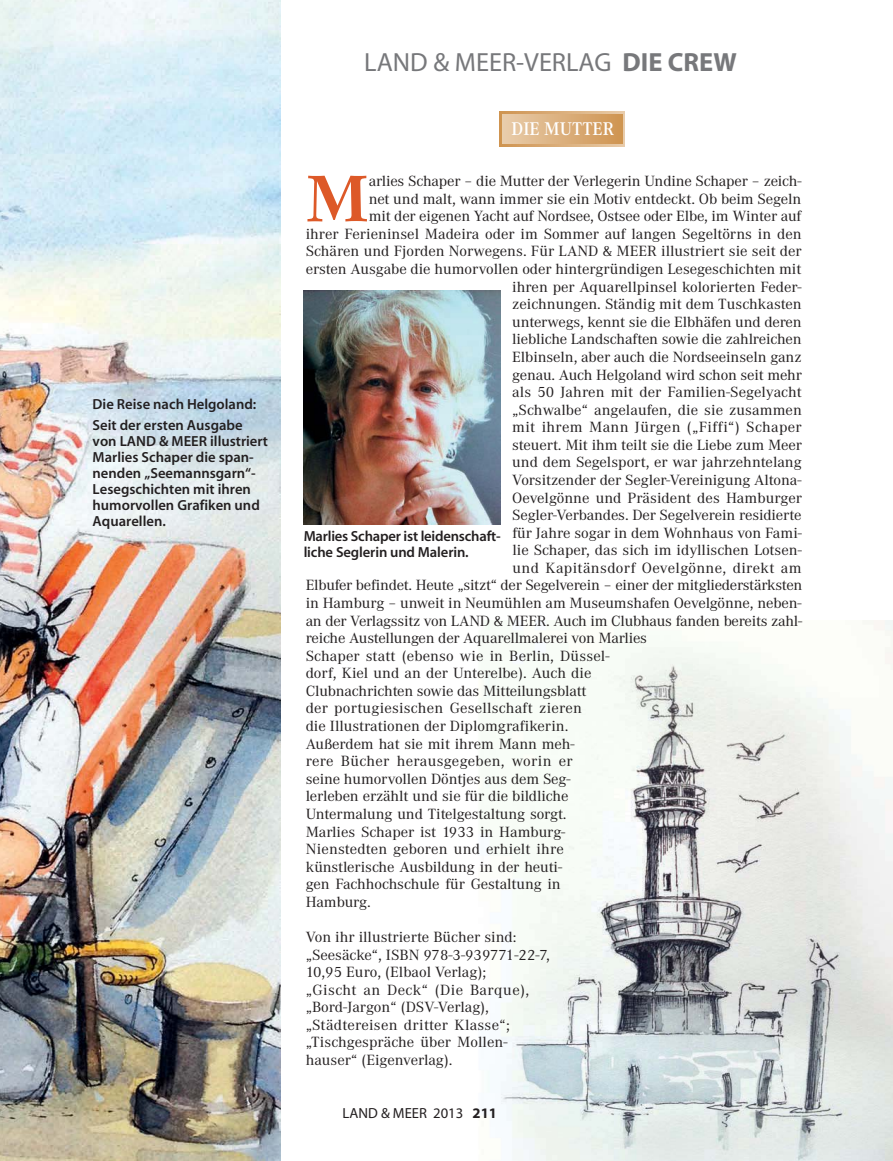
<style>
.page{position:relative;width:893px;height:1161px;background:#fff}
.page>*{position:absolute;margin:0;border:0;box-sizing:border-box;transform-origin:0 0}
.t1{font:700 68.1px "Corporate A";color:#dd5928;scale:1.05 1}
.t2{font:26.4px "Myriad";color:#77787b}
.t3{font:600 19.05px "Corporate A";color:#fff;scale:.95 1}
.t4{font:15.45px/17.5px "Corporate A";letter-spacing:-.005em;color:#231f20;scale:1.05 1}
.t5{font:15.45px "Corporate A";letter-spacing:.02em;color:#231f20;scale:1.05 1}
.t6{font:15.45px "Corporate A";letter-spacing:.015em;color:#231f20;scale:1.05 1}
.t7{font:14.7px/16px "Myriad MM 565 600";color:#231f20}
.t8{font:14.7px "Myriad";color:#231f20}
.s1{font-weight:700}
</style>
<div class="page">
<svg style="left:499px;top:111px;width:126px;height:36px"></svg>
<div style="left:502px;top:114px;width:120px;height:29px;background:linear-gradient(to right,#e8ccab,#cf9552)"></div>
<img style="left:486px;top:620px;width:407px;height:541px">
<img style="left:0;top:0;width:281px;height:1161px">
<img style="left:304px;top:291px;width:196px;height:233px">
<p class="t7" style="left:93px;top:395px;width:165px;line-height:20.5px">Die Reise nach Helgoland:<br>Seit der ersten Ausgabe</p>
<p class="t7" style="left:93px;top:434px;width:177px">von LAND &amp; MEER illustriert<br>Marlies Schaper die span&shy;nenden „Seemannsgarn“-<br>Lesegschichten mit ihren humorvollen Grafiken und<br>Aquarellen.</p>
<h2 class="t2" style="left:364px;top:53px;width:374px">LAND &amp; MEER-VERLAG <span class="s1">DIE CREW</span></h2>
<p class="t3" style="left:512px;top:121px;width:109px">DIE MUTTER</p>
<h1 class="t1" style="left:306px;top:172px;width:62px">M</h1>
<p class="t4" style="left:369px;top:174px;width:414px">arlies Schaper – die Mutter der Verlegerin Undine Schaper – zeich-</p>
<p class="t4" style="left:369px;top:191px;width:413px">net und malt, wann immer sie ein Motiv entdeckt. Ob beim Segeln</p>
<p class="t4" style="left:369px;top:209px;width:414px">mit der eigenen Yacht auf Nordsee, Ostsee oder Elbe, im Winter auf</p>
<p class="t4" style="left:306px;top:226px;width:474px">ihrer Ferieninsel Madeira oder im Sommer auf langen Segeltörns in den</p>
<p class="t4" style="left:306px;top:244px;width:474px">Schären und Fjorden Norwegens. Für LAND &amp; MEER illustriert sie seit der</p>
<p class="t4" style="left:306px;top:261px;width:473px">ersten Ausgabe die humorvollen oder hintergründigen Lesegeschichten mit</p>
<p class="t4" style="left:512px;top:279px;width:277px">ihren per Aquarellpinsel kolorierten Feder-</p>
<p class="t4" style="left:512px;top:297px;width:277px">zeichnungen. Ständig mit dem Tuschkasten</p>
<p class="t4" style="left:512px;top:314px;width:277px">unterwegs, kennt sie die Elbhäfen und deren</p>
<p class="t4" style="left:512px;top:332px;width:277px">liebliche Landschaften sowie die zahlreichen</p>
<p class="t4" style="left:512px;top:349px;width:277px">Elbinseln, aber auch die Nordseeinseln ganz</p>
<p class="t4" style="left:512px;top:367px;width:277px">genau. Auch Helgoland wird schon seit mehr</p>
<p class="t4" style="left:512px;top:385px;width:277px">als 50 Jahren mit der Familien-Segelyacht</p>
<p class="t4" style="left:512px;top:402px;width:277px">„Schwalbe“ angelaufen, die sie zusammen</p>
<p class="t5" style="left:512px;top:421px;width:277px">mit ihrem Mann Jürgen („Fiffi“) Schaper</p>
<p class="t4" style="left:512px;top:437px;width:277px">steuert. Mit ihm teilt sie die Liebe zum Meer</p>
<p class="t4" style="left:512px;top:455px;width:277px">und dem Segelsport, er war jahrzehntelang</p>
<p class="t4" style="left:512px;top:472px;width:277px">Vorsitzender der Segler-Vereinigung Altona-</p>
<p class="t4" style="left:512px;top:490px;width:277px">Oevelgönne und Präsident des Hamburger</p>
<p class="t4" style="left:512px;top:508px;width:277px">Segler-Verbandes. Der Segelverein residierte</p>
<p class="t4" style="left:512px;top:525px;width:277px">für Jahre sogar in dem Wohnhaus von Fami-</p>
<p class="t4" style="left:512px;top:543px;width:277px">lie Schaper, das sich im idyllischen Lotsen-</p>
<p class="t5" style="left:512px;top:562px;width:277px">und Kapitänsdorf Oevelgönne, direkt am</p>
<p class="t4" style="left:306px;top:578px;width:474px">Elbufer befindet. Heute „sitzt“ der Segelverein – einer der mitgliederstärksten</p>
<p class="t4" style="left:306px;top:595px;width:474px">in Hamburg – unweit in Neumühlen am Museumshafen Oevelgönne, neben-</p>
<p class="t4" style="left:306px;top:613px;width:474px">an der Verlagssitz von LAND &amp; MEER. Auch im Clubhaus fanden bereits zahl-</p>
<p class="t4" style="left:306px;top:631px;width:327px">reiche Austellungen der Aquarellmalerei von Marlies</p>
<p class="t4" style="left:306px;top:648px;width:291px">Schaper statt (ebenso wie in Berlin, Düssel-</p>
<p class="t4" style="left:306px;top:666px;width:274px">dorf, Kiel und an der Unterelbe). Auch die</p>
<p class="t4" style="left:306px;top:683px;width:269px">Clubnachrichten sowie das Mitteilungsblatt</p>
<p class="t6" style="left:306px;top:702px;width:264px">der portugiesischen Gesellschaft zieren</p>
<p class="t4" style="left:306px;top:718px;width:252px">die Illustrationen der Diplomgrafikerin.</p>
<p class="t4" style="left:306px;top:736px;width:257px">Außerdem hat sie mit ihrem Mann meh-</p>
<p class="t5" style="left:306px;top:755px;width:256px">rere Bücher herausgegeben, worin er</p>
<p class="t4" style="left:306px;top:771px;width:254px">seine humorvollen Döntjes aus dem Seg-</p>
<p class="t4" style="left:306px;top:789px;width:252px">lerleben erzählt und sie für die bildliche</p>
<p class="t4" style="left:306px;top:806px;width:250px">Untermalung und Titelgestaltung sorgt.</p>
<p class="t4" style="left:306px;top:824px;width:249px">Marlies Schaper ist 1933 in Hamburg-</p>
<p class="t4" style="left:306px;top:842px;width:247px">Nienstedten geboren und erhielt ihre</p>
<p class="t4" style="left:306px;top:859px;width:246px">künstlerische Ausbildung in der heuti-</p>
<p class="t4" style="left:306px;top:877px;width:244px">gen Fachhochschule für Gestaltung in</p>
<p class="t4" style="left:306px;top:894px;width:64px">Hamburg.</p>
<p class="t4" style="left:306px;top:929px;width:234px">Von ihr illustrierte Bücher sind: „Seesäcke“, ISBN 978-3-939771-22-7,<br>10,95 Euro, (Elbaol Verlag);<br>„Gischt an Deck“ (Die Barque), „Bord-Jargon“ (DSV-Verlag), „Städtereisen dritter Klasse“; „Tischgespräche über Mollen&shy;hauser“ (Eigenverlag).</p>
<p class="t7" style="left:304px;top:529px;width:198px">Marlies Schaper ist leidenschaft&shy;liche Seglerin und Malerin.</p>
<p class="t8" style="left:343px;top:1108px;width:156px">LAND &amp; MEER 2013 <span class="s1">211</span></p>
</div>
